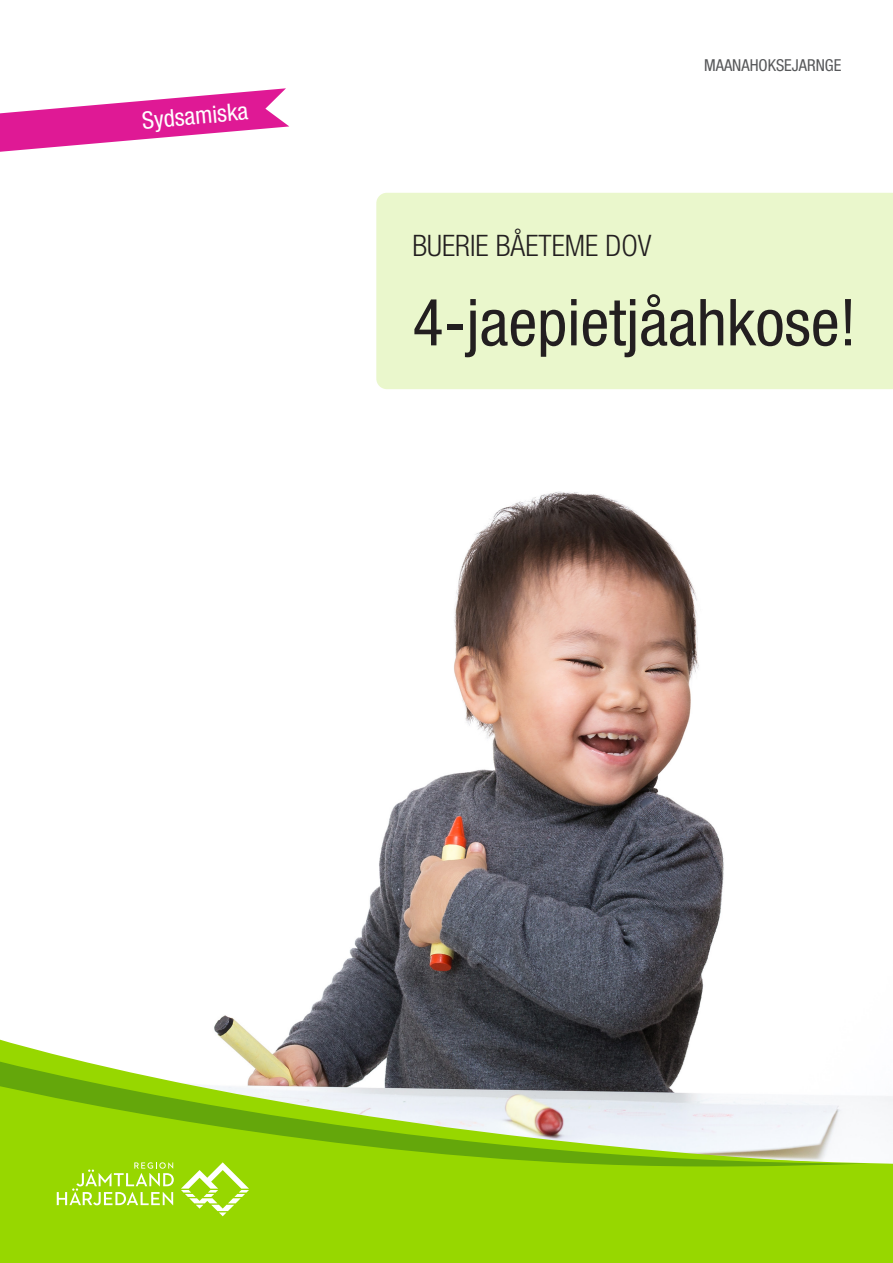
<style>
.page{position:relative;width:893px;height:1263px;background:#fff}
.page>*{position:absolute;margin:0;border:0;box-sizing:border-box;transform-origin:0 0}
.t1{font:condensed 64.8px "Helvetica Neue LT Std";color:#231f20}
.t2{font:300 condensed 29.7px "Helvetica Neue LT Std";color:#231f20}
.Rubrik_2{font:condensed 24px "Helvetica Neue LT Std";color:#fff}
.t3{font:condensed 16.5px "Helvetica Neue LT Std";color:#57585a}
</style>
<div class="page">
<img style="left:214px;top:491px;width:510px;height:542px">
<div style="left:0;top:1096px;width:893px;height:167px;background:#97d700"></div>
<svg style="left:0;top:1033px;width:692px;height:23px"></svg>
<svg style="left:0;top:1056px;width:868px;height:112px"></svg>
<svg style="left:181px;top:1162px;width:68px;height:54px"></svg>
<svg style="left:57px;top:1162px;width:117px;height:43px;background:#addf36"></svg>
<div style="left:376px;top:193px;width:517px;height:196px;background:#eaf7cc"></div>
<svg style="left:0;top:88px;width:289px;height:64px"></svg>
<p class="Rubrik_2" style="left:141px;top:106px;width:108px;rotate:-5deg">Sydsamiska</p>
<p class="t3" style="left:704px;top:56px;width:139px">MAANAHOKSEJARNGE</p>
<p class="t2" style="left:412px;top:228px;width:241px">BUERIE BÅETEME DOV</p>
<p class="t1" style="left:412px;top:285px;width:445px">4-jaepietjåahkose!</p>
</div>
